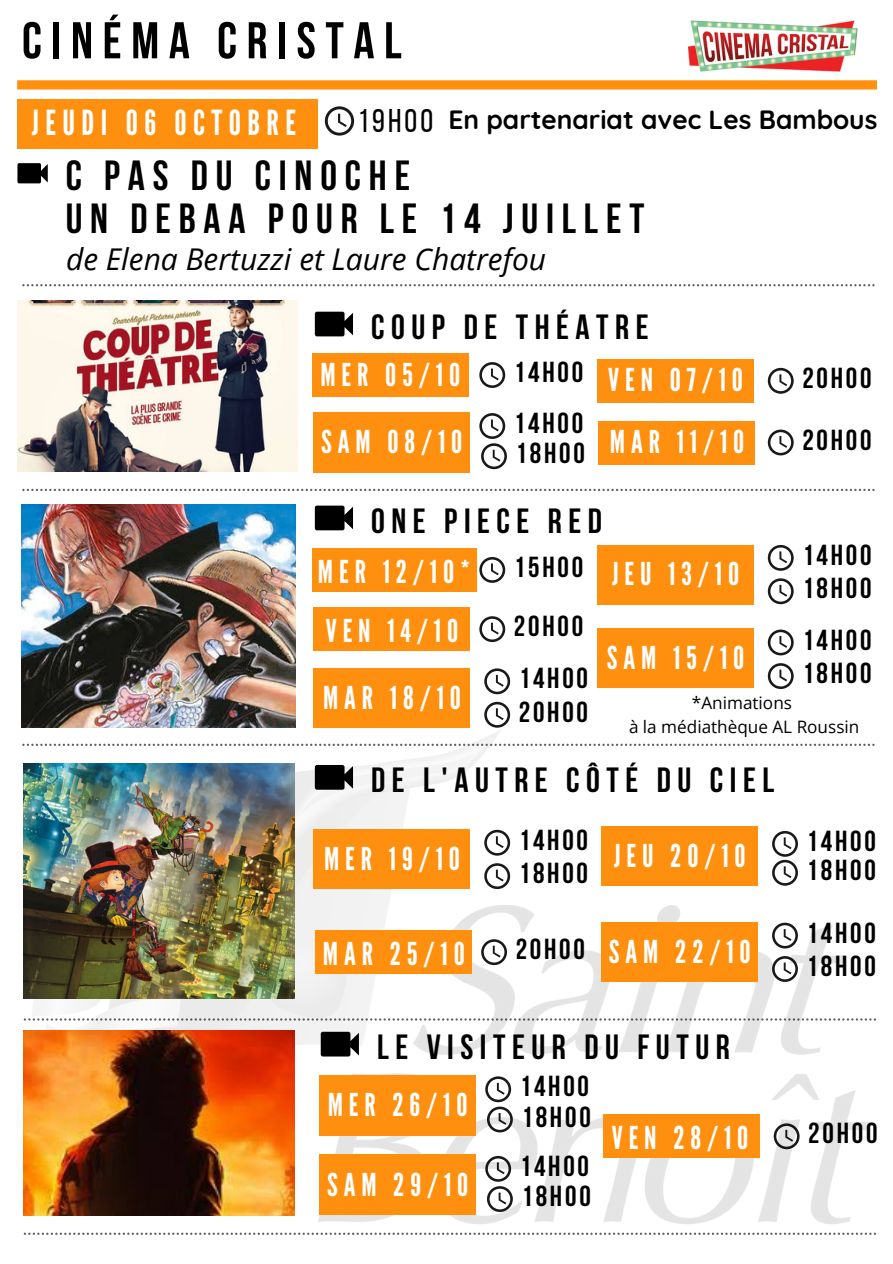
<style>
.page{position:relative;width:893px;height:1264px;background:#fff}
.page>*{position:absolute;margin:0;border:0;box-sizing:border-box;transform-origin:0 0}
.t1{font:700 51.6px "Bebas Neue";letter-spacing:.185em;color:#000}
.t2{font:700 42px/43.5px "Bebas Neue";letter-spacing:.185em;color:#000}
.t3{font:700 34.8px "Bebas Neue";letter-spacing:.185em;color:#000}
.t4{font:34.5px "League Gothic";letter-spacing:.185em;color:#fff}
.t5{font:31.5px "League Gothic";letter-spacing:.185em;color:#fff}
.t6{font:italic 30px "Open Sans";color:#000}
.t7{font:700 28.8px/30.2px "Bebas Neue";letter-spacing:.095em;color:#000}
.t8{font:700 26.25px "Quicksand";color:#000}
.t9{font:17.1px/23.5px "Open Sans";color:#000;text-align:center}
.s1{font-family:"Bebas Neue";font-weight:400;font-size:32.7px}
</style>
<div class="page">
<img style="left:23px;top:675px;width:853px;height:560px">
<div style="left:17px;top:80px;width:859px;height:9px;background:#ff8f0e"></div>
<img style="left:688px;top:20px;width:169px;height:51px">
<svg style="left:22px;top:489px;width:852px;height:2px"></svg>
<div style="left:312px;top:353px;width:156px;height:44px;background:#ff8f0e"></div>
<svg style="left:479px;top:362px;width:26px;height:26px"></svg>
<svg style="left:315px;top:312px;width:38px;height:24px"></svg>
<div style="left:597px;top:359px;width:156px;height:44px;background:#ff8f0e"></div>
<div style="left:313px;top:412px;width:157px;height:60px;background:#ff8f0e"></div>
<div style="left:598px;top:420px;width:157px;height:44px;background:#ff8f0e"></div>
<svg style="left:767px;top:368px;width:26px;height:26px"></svg>
<svg style="left:767px;top:429px;width:26px;height:26px"></svg>
<img style="left:17px;top:300px;width:280px;height:171px">
<svg style="left:479px;top:413px;width:28px;height:56px"></svg>
<svg style="left:22px;top:743px;width:852px;height:3px"></svg>
<div style="left:312px;top:548px;width:164px;height:44px;background:#ff8f0e"></div>
<svg style="left:479px;top:557px;width:26px;height:26px"></svg>
<svg style="left:315px;top:505px;width:38px;height:25px"></svg>
<div style="left:597px;top:545px;width:156px;height:59px;background:#ff8f0e"></div>
<svg style="left:767px;top:545px;width:26px;height:26px"></svg>
<svg style="left:767px;top:629px;width:26px;height:26px"></svg>
<img style="left:21px;top:504px;width:275px;height:223px">
<svg style="left:479px;top:616px;width:26px;height:26px"></svg>
<svg style="left:767px;top:578px;width:26px;height:26px"></svg>
<div style="left:314px;top:607px;width:156px;height:44px;background:#ff8f0e"></div>
<svg style="left:767px;top:663px;width:26px;height:26px"></svg>
<div style="left:597px;top:628px;width:156px;height:60px;background:#ff8f0e"></div>
<div style="left:314px;top:668px;width:156px;height:60px;background:#ff8f0e"></div>
<svg style="left:484px;top:668px;width:26px;height:26px"></svg>
<svg style="left:484px;top:701px;width:26px;height:26px"></svg>
<svg style="left:315px;top:765px;width:38px;height:24px"></svg>
<div style="left:314px;top:829px;width:156px;height:60px;background:#ff8f0e"></div>
<svg style="left:484px;top:829px;width:26px;height:26px"></svg>
<svg style="left:484px;top:863px;width:26px;height:26px"></svg>
<img style="left:23px;top:764px;width:271px;height:234px">
<div style="left:601px;top:826px;width:156px;height:59px;background:#ff8f0e"></div>
<svg style="left:772px;top:831px;width:25px;height:54px"></svg>
<div style="left:601px;top:922px;width:156px;height:60px;background:#ff8f0e"></div>
<svg style="left:772px;top:922px;width:25px;height:26px"></svg>
<svg style="left:772px;top:956px;width:25px;height:25px"></svg>
<svg style="left:481px;top:939px;width:26px;height:26px"></svg>
<div style="left:315px;top:930px;width:157px;height:44px;background:#ff8f0e"></div>
<svg style="left:24px;top:1018px;width:851px;height:2px"></svg>
<svg style="left:321px;top:1031px;width:38px;height:25px"></svg>
<div style="left:603px;top:1114px;width:156px;height:44px;background:#ff8f0e"></div>
<div style="left:319px;top:1074px;width:156px;height:61px;background:#ff8f0e"></div>
<svg style="left:773px;top:1123px;width:26px;height:26px"></svg>
<svg style="left:485px;top:1076px;width:28px;height:56px"></svg>
<img style="left:23px;top:1030px;width:271px;height:185px">
<div style="left:319px;top:1154px;width:156px;height:61px;background:#ff8f0e"></div>
<svg style="left:485px;top:1155px;width:28px;height:56px"></svg>
<svg style="left:24px;top:1232px;width:851px;height:2px"></svg>
<svg style="left:22px;top:284px;width:852px;height:2px"></svg>
<div style="left:17px;top:99px;width:301px;height:49px;background:#ff8f0e"></div>
<svg style="left:325px;top:106px;width:29px;height:30px"></svg>
<svg style="left:17px;top:163px;width:31px;height:20px"></svg>
<h1 class="t1" style="left:22px;top:20px;width:381px">CINÉMA CRISTAL</h1>
<p class="t4" style="left:32px;top:103px;width:266px">JEUDI 06 OCTOBRE</p>
<p class="t8" style="left:358px;top:102px;width:521px"><span class="s1">19H00</span> En partenariat avec Les Bambous</p>
<h2 class="t2" style="left:66px;top:157px;width:580px">C PAS DU CINOCHE<br>UN DEBAA POUR LE 14 JUILLET</h2>
<p class="t6" style="left:66px;top:238px;width:481px">de Elena Bertuzzi et Laure Chatrefou</p>
<p class="t3" style="left:371px;top:312px;width:279px">COUP DE THÉATRE</p>
<p class="t5" style="left:320px;top:356px;width:141px">MER 05/10</p>
<p class="t5" style="left:608px;top:362px;width:136px">VEN 07/10</p>
<p class="t5" style="left:321px;top:423px;width:143px">SAM 08/10</p>
<p class="t5" style="left:610px;top:423px;width:136px">MAR 11/10</p>
<p class="t7" style="left:514px;top:360px;width:71px">14H00</p>
<p class="t7" style="left:514px;top:411px;width:72px">14H00<br>18H00</p>
<p class="t7" style="left:802px;top:350px;width:71px;line-height:61.7px">20H00<br>20H00</p>
<p class="t3" style="left:371px;top:506px;width:232px">ONE PIECE RED</p>
<p class="t5" style="left:318px;top:553px;width:154px">MER 12/10*</p>
<p class="t5" style="left:612px;top:555px;width:128px">JEU 13/10</p>
<p class="t5" style="left:326px;top:612px;width:134px">VEN 14/10</p>
<p class="t5" style="left:606px;top:639px;width:139px">SAM 15/10</p>
<p class="t5" style="left:323px;top:679px;width:139px">MAR 18/10</p>
<p class="t7" style="left:802px;top:542px;width:71px">14H00</p>
<p class="t7" style="left:514px;top:554px;width:71px">15H00</p>
<p class="t7" style="left:802px;top:576px;width:71px">18H00</p>
<p class="t7" style="left:514px;top:614px;width:71px">20H00</p>
<p class="t7" style="left:802px;top:627px;width:71px">14H00</p>
<p class="t7" style="left:519px;top:666px;width:71px">14H00</p>
<p class="t7" style="left:802px;top:661px;width:71px">18H00</p>
<p class="t7" style="left:519px;top:699px;width:71px">20H00</p>
<p class="t9" style="left:629px;top:691px;width:232px">*Animations<br>à la médiathèque AL Roussin</p>
<p class="t3" style="left:371px;top:766px;width:404px">DE L'AUTRE CÔTÉ DU CIEL</p>
<p class="t7" style="left:519px;top:825px;width:71px;line-height:33.5px">14H00<br>18H00</p>
<p class="t5" style="left:324px;top:840px;width:137px">MER 19/10</p>
<p class="t5" style="left:614px;top:837px;width:133px">JEU 20/10</p>
<p class="t7" style="left:515px;top:937px;width:71px">20H00</p>
<p class="t5" style="left:323px;top:935px;width:143px">MAR 25/10</p>
<p class="t5" style="left:609px;top:933px;width:143px">SAM 22/10</p>
<p class="t3" style="left:377px;top:1032px;width:354px">LE VISITEUR DU FUTUR</p>
<p class="t5" style="left:328px;top:1086px;width:141px">MER 26/10</p>
<p class="t5" style="left:327px;top:1166px;width:143px">SAM 29/10</p>
<p class="t7" style="left:519px;top:1074px;width:72px">14H00<br>18H00</p>
<p class="t7" style="left:519px;top:1153px;width:72px">14H00<br>18H00</p>
<p class="t5" style="left:611px;top:1119px;width:138px">VEN 28/10</p>
<p class="t7" style="left:806px;top:829px;width:71px;line-height:29px">14H00<br>18H00</p>
<p class="t7" style="left:806px;top:918px;width:71px;line-height:33.5px">14H00<br>18H00</p>
<p class="t7" style="left:808px;top:1121px;width:71px">20H00</p>
</div>
